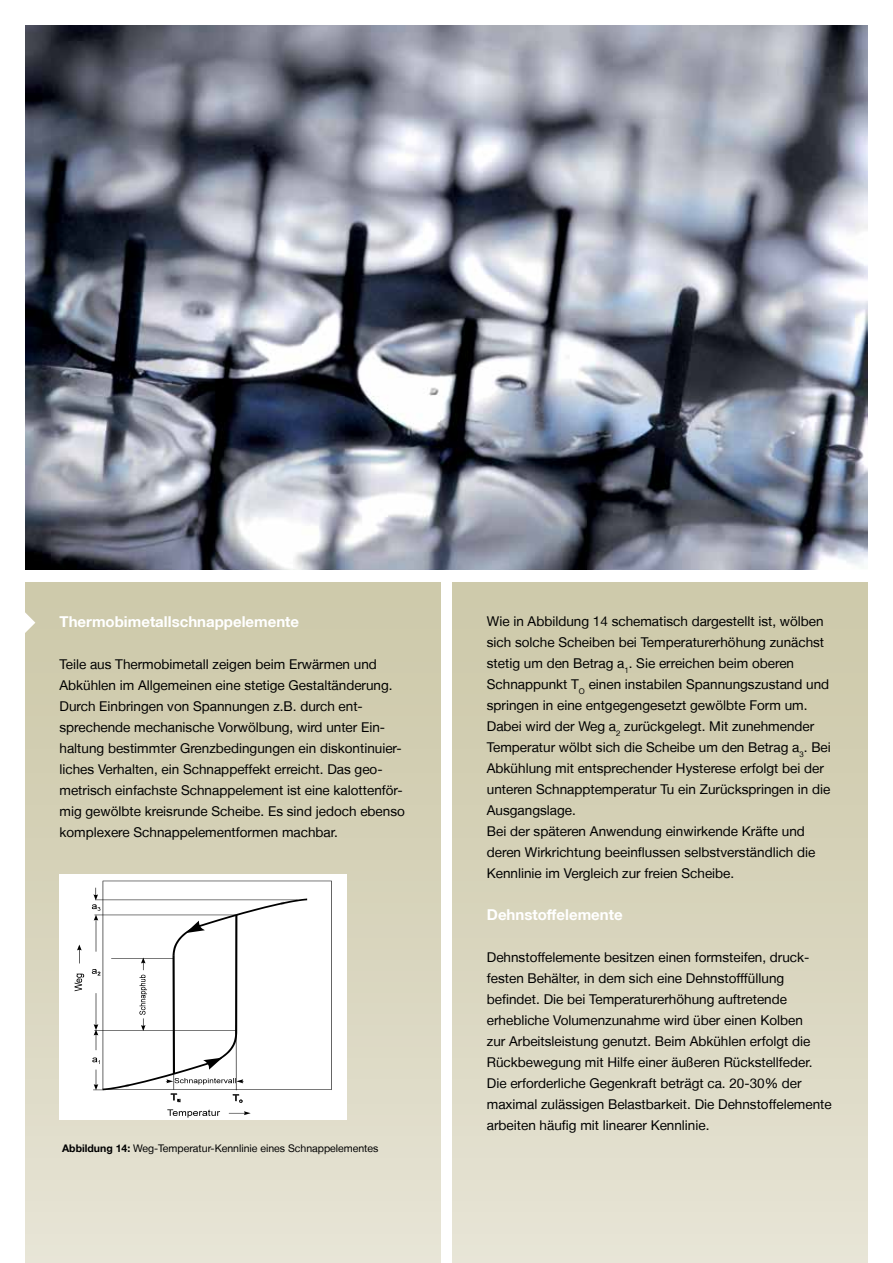
<style>
.page{position:relative;width:893px;height:1263px;background:#fff}
.page>*{position:absolute;margin:0;border:0;box-sizing:border-box;transform-origin:0 0}
.t1{font:700 15px "Helvetica Neue LT";color:#fff}
.t2{font:13.5px/21px "Helvetica Neue LT";color:#000}
.t3{font:10.5px "Helvetica Neue LT";color:#000}
.s1{font-weight:700}
</style>
<div class="page">
<div style="left:26px;top:583px;width:414px;height:680px;background:linear-gradient(to bottom,#cbc7a7,#e6e3d4)"></div>
<div style="left:453px;top:583px;width:414px;height:680px;background:linear-gradient(to bottom,#cbc7a7,#e6e3d4)"></div>
<div style="left:60px;top:875px;width:287px;height:245px;background:#fff"></div>
<svg style="left:167px;top:1109px;width:53px;height:8px"></svg>
<svg style="left:229px;top:1111px;width:22px;height:4px"></svg>
<svg style="left:75px;top:974px;width:9px;height:17px"></svg>
<svg style="left:77px;top:944px;width:5px;height:19px"></svg>
<svg style="left:92px;top:881px;width:240px;height:222px"></svg>
<img style="left:26px;top:26px;width:841px;height:544px">
<svg style="left:25px;top:612px;width:10px;height:22px"></svg>
<p class="t1" style="left:60px;top:613px;width:241px">Thermobimetallschnappelemente</p>
<p class="t2" style="left:60px;top:654px;width:347px">Teile aus Thermobimetall zeigen beim Erwärmen und Abkühlen im Allgemeinen eine stetige Gestaltänderung.<br>Durch Einbringen von Spannungen z.B. durch ent&shy;sprechende mechanische Vorwölbung, wird unter Ein&shy;haltung bestimmter Grenzbedingungen ein diskontinuier&shy;liches Verhalten, ein Schnappeffekt erreicht. Das geo&shy;metrisch einfachste Schnappelement ist eine kalottenför&shy;mig gewölbte kreisrunde Scheibe. Es sind jedoch ebenso komplexere Schnappelementformen machbar.</p>
<p class="t3" style="left:62px;top:1142px;width:318px"><span class="s1">Abbildung 14:</span> Weg-Temperatur-Kennlinie eines Schnappelementes</p>
<p class="t2" style="left:487px;top:611px;width:345px">Wie in Abbildung 14 schematisch dargestellt ist, wölben sich solche Scheiben bei Temperaturerhöhung zunächst stetig um den Betrag a<sub>1</sub>. Sie erreichen beim oberen Schnappunkt T<sub>O</sub> einen instabilen Spannungszustand und springen in eine entgegengesetzt gewölbte Form um.<br>Dabei wird der Weg a<sub>2</sub> zurückgelegt. Mit zunehmender Temperatur wölbt sich die Scheibe um den Betrag a<sub>3</sub>. Bei Abkühlung mit entsprechender Hysterese erfolgt bei der unteren Schnapptemperatur Tu ein Zurückspringen in die Ausgangslage.<br>Bei der späteren Anwendung einwirkende Kräfte und deren Wirkrichtung beeinflussen selbstverständlich die Kennlinie im Vergleich zur freien Scheibe.</p>
<p class="t1" style="left:487px;top:906px;width:137px">Dehnstoffelemente</p>
<p class="t2" style="left:487px;top:947px;width:346px">Dehnstoffelemente besitzen einen formsteifen, druck&shy;festen Behälter, in dem sich eine Dehnstofffüllung befindet. Die bei Temperaturerhöhung auftretende erhebliche Volumenzunahme wird über einen Kolben<br>zur Arbeitsleistung genutzt. Beim Abkühlen erfolgt die Rückbewegung mit Hilfe einer äußeren Rückstellfeder.<br>Die erforderliche Gegenkraft beträgt ca. 20-30% der maximal zulässigen Belastbarkeit. Die Dehnstoffelemente arbeiten häufig mit linearer Kennlinie.</p>
</div>
